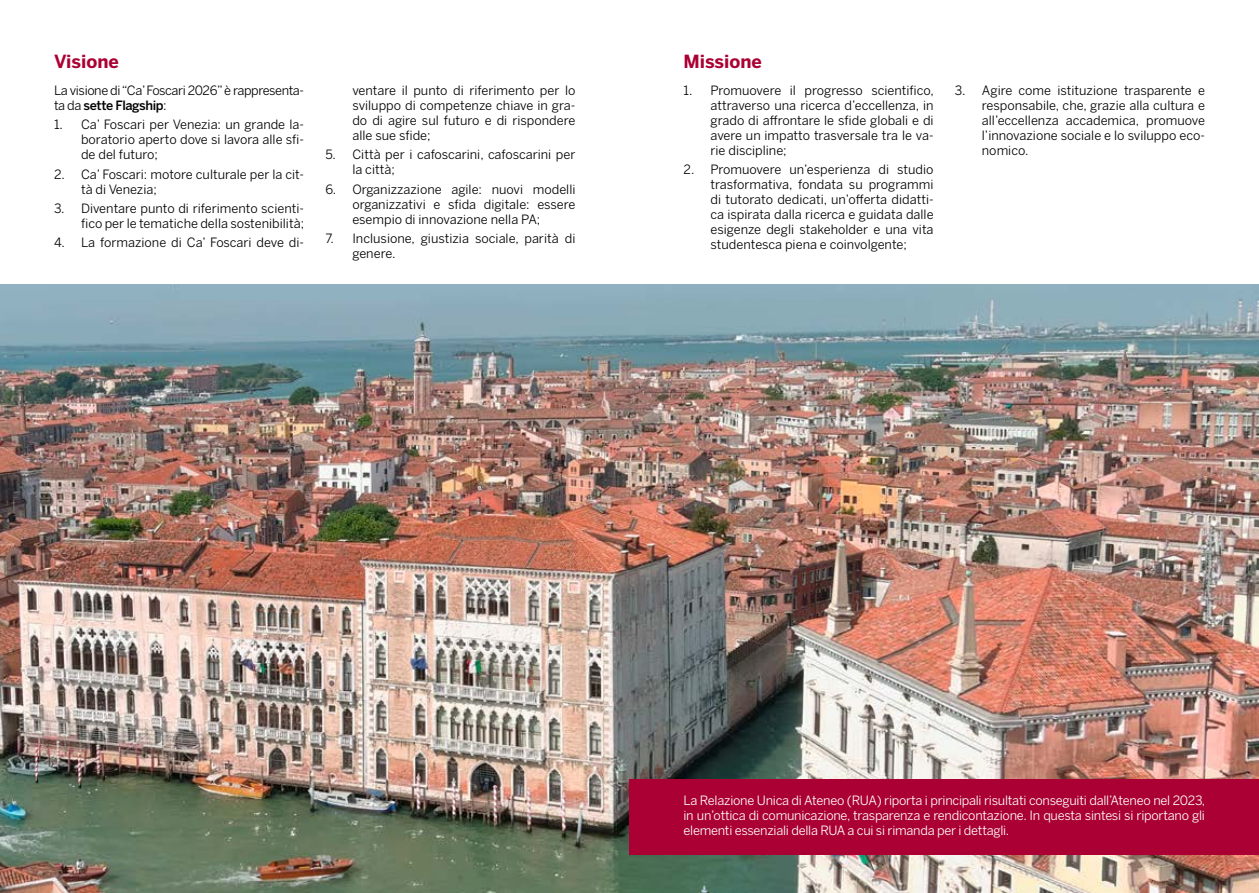
<style>
.page{position:relative;width:1259px;height:893px;background:#fff}
.page>*{position:absolute;margin:0;border:0;box-sizing:border-box;transform-origin:0 0}
.t1{font:700 18px "Benton Sans";color:#ab0033}
.t2{font:12.75px/15px "Benton Sans";color:#000;text-align:justify}
.t3{font:12.75px/15px "Benton Sans";letter-spacing:-.02em;color:#fff;text-align:justify}
.t4{font:12.75px/15px "Benton Sans";letter-spacing:-.03em;color:#000}
.s1{font-weight:500}
</style>
<div class="page">
<img style="left:0;top:285px;width:1259px;height:608px">
<div style="left:630px;top:779px;width:629px;height:75px;background:#ab0033"></div>
<h1 class="t1" style="left:54px;top:51px;width:66px">Visione</h1>
<h1 class="t1" style="left:683px;top:51px;width:80px">Missione</h1>
<p class="t2" style="left:710px;top:83px;width:225px;text-indent:-27px">1. Promuovere il progresso scientifico, attraverso una ricerca d’eccellenza, in grado di affrontare le sfide globali e di avere un impatto trasversale tra le va&shy;rie discipline;</p>
<p class="t2" style="left:710px;top:162px;width:225px;text-indent:-27px">2. Promuovere un’esperienza di studio trasformativa, fondata su programmi di tutorato dedicati, un’offerta didatti&shy;ca ispirata dalla ricerca e guidata dalle esigenze degli stakeholder e una vita studentesca piena e coinvolgente;</p>
<p class="t4" style="left:54px;top:83px;width:252px">La visione di “Ca’ Foscari 2026” è rappresenta&shy;ta da <span class="s1">sette Flagship</span>:</p>
<p class="t2" style="left:81px;top:117px;width:225px;text-indent:-27px">1. Ca’ Foscari per Venezia: un grande la&shy;boratorio aperto dove si lavora alle sfi&shy;de del futuro;</p>
<p class="t2" style="left:81px;top:166px;width:225px;text-indent:-27px">2. Ca’ Foscari: motore culturale per la cit&shy;tà di Venezia;</p>
<p class="t2" style="left:54px;top:201px;width:252px;text-align:right">3. Diventare punto di riferimento scienti&shy;fico per le tematiche della sostenibilità;</p>
<p class="t2" style="left:54px;top:235px;width:251px">4. La formazione di Ca’ Foscari deve di-</p>
<p class="t2" style="left:352px;top:83px;width:225px">ventare il punto di riferimento per lo sviluppo di competenze chiave in gra&shy;do di agire sul futuro e di rispondere alle sue sfide;</p>
<p class="t2" style="left:352px;top:147px;width:225px;text-indent:-27px">5. Città per i cafoscarini, cafoscarini per la città;</p>
<p class="t2" style="left:352px;top:181px;width:225px;text-indent:-27px">6. Organizzazione agile: nuovi modelli organizzativi e sfida digitale: essere esempio di innovazione nella PA;</p>
<p class="t2" style="left:352px;top:230px;width:225px;text-indent:-27px">7. Inclusione, giustizia sociale, parità di genere.</p>
<p class="t2" style="left:982px;top:83px;width:225px;text-indent:-27px">3. Agire come istituzione trasparente e responsabile, che, grazie alla cultura e all’eccellenza accademica, promuove l’innovazione sociale e lo sviluppo eco&shy;nomico.</p>
<p class="t3" style="left:683px;top:793px;width:523px">La Relazione Unica di Ateneo (RUA) riporta i principali risultati conseguiti dall’Ateneo nel 2023, in un’ottica di comunicazione, trasparenza e rendicontazione. In questa sintesi si riportano gli elementi essenziali della RUA a cui si rimanda per i dettagli.</p>
</div>
